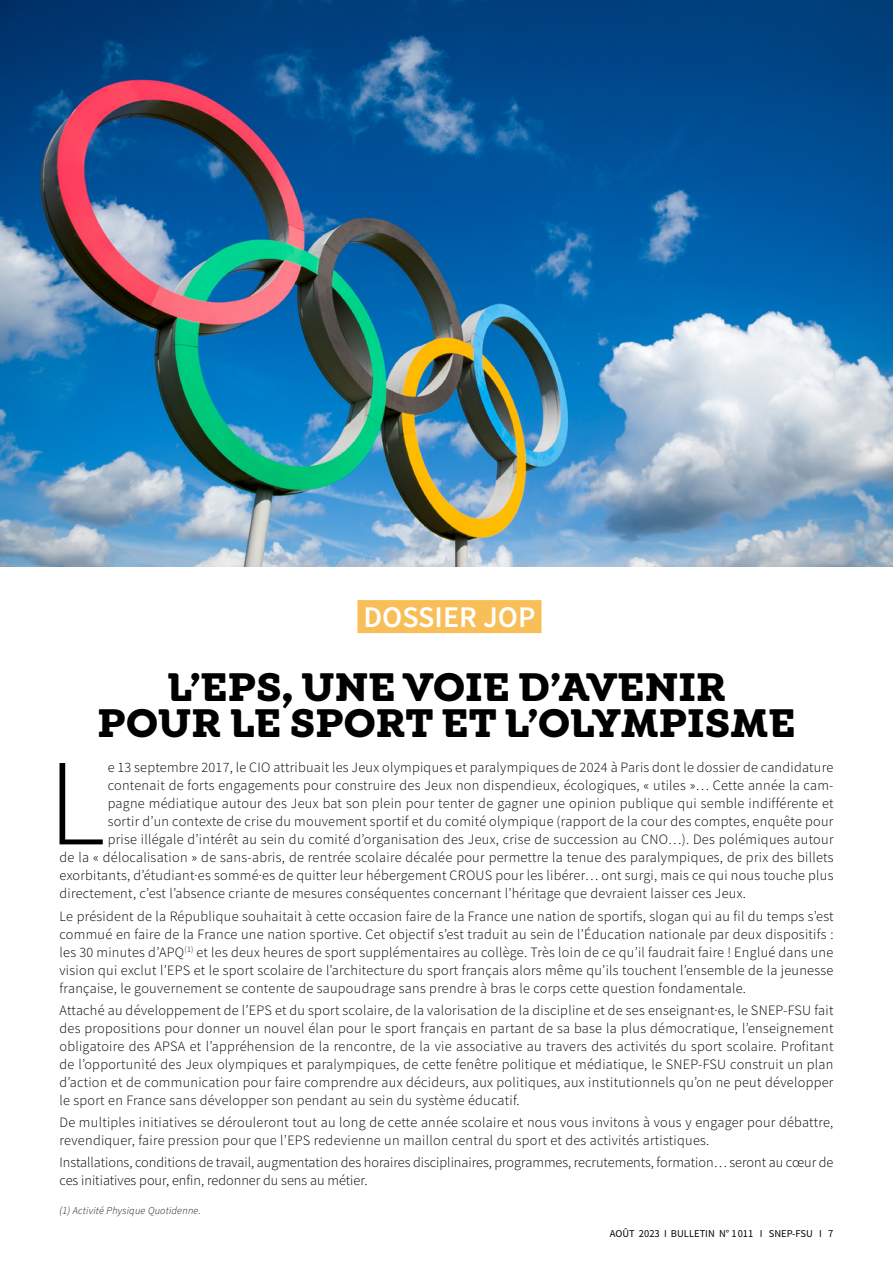
<style>
.page{position:relative;width:893px;height:1263px;background:#fff}
.page>*{position:absolute;margin:0;border:0;box-sizing:border-box;transform-origin:0 0}
.t1{font:300 123.45px "Source Sans Pro";color:#000}
.t2{font:700 40.5px/36px "Winden Alt";color:#000;text-align:center}
.t3{font:600 30px "Source Sans Pro";color:#fff}
.t4{font:300 14.25px/18px "Source Sans Pro";letter-spacing:.02em;color:#000;text-align:justify}
.t5{font:300 14.25px/18px "Source Sans Pro";color:#000}
.t6{font:10.5px "Source Sans Pro";color:#000}
.t7{font:italic 300 10.5px "Source Sans Pro";letter-spacing:.02em;color:#000}
</style>
<div class="page">
<img style="left:1px;top:0;width:892px;height:566px">
<div style="left:357px;top:600px;width:184px;height:33px;background:#f8bf58"></div>
<h3 class="t3" style="left:363px;top:597px;width:174px">DOSSIER JOP</h3>
<h2 class="t2" style="left:97px;top:669px;width:700px">L’EPS, UNE VOIE D’AVENIR<br>POUR LE SPORT ET L’OLYMPISME</h2>
<h1 class="t1" style="left:48px;top:728px;width:59px">L</h1>
<p class="t4" style="left:108px;top:759px;width:727px">e 13 septembre 2017, le CIO attribuait les Jeux olympiques et paralympiques de 2024 à Paris dont le dossier de candidature</p>
<p class="t4" style="left:108px;top:777px;width:727px">contenait de forts engagements pour construire des Jeux non dispendieux, écologiques, « utiles »… Cette année la cam-</p>
<p class="t4" style="left:108px;top:795px;width:727px">pagne médiatique autour des Jeux bat son plein pour tenter de gagner une opinion publique qui semble indifférente et</p>
<p class="t4" style="left:108px;top:813px;width:727px">sortir d’un contexte de crise du mouvement sportif et du comité olympique (rapport de la cour des comptes, enquête pour</p>
<p class="t4" style="left:108px;top:831px;width:727px">prise illégale d’intérêt au sein du comité d’organisation des Jeux, crise de succession au CNO…). Des polémiques autour</p>
<p class="t4" style="left:60px;top:849px;width:775px">de la « délocalisation » de sans-abris, de rentrée scolaire décalée pour permettre la tenue des paralympiques, de prix des billets</p>
<p class="t4" style="left:60px;top:867px;width:775px">exorbitants, d’étudiant·es sommé·es de quitter leur hébergement CROUS pour les libérer… ont surgi, mais ce qui nous touche plus</p>
<p class="t4" style="left:60px;top:885px;width:688px">directement, c’est l’absence criante de mesures conséquentes concernant l’héritage que devraient laisser ces Jeux.</p>
<p class="t4" style="left:60px;top:907px;width:775px">Le président de la République souhaitait à cette occasion faire de la France une nation de sportifs, slogan qui au fil du temps s’est commué en faire de la France une nation sportive. Cet objectif s’est traduit au sein de l’Éducation nationale par deux dispositifs : les 30 minutes d’APQ<sup>(1)</sup> et les deux heures de sport supplémentaires au collège. Très loin de ce qu’il faudrait faire ! Englué dans une vision qui exclut l’EPS et le sport scolaire de l’architecture du sport français alors même qu’ils touchent l’ensemble de la jeunesse française, le gouvernement se contente de saupoudrage sans prendre à bras le corps cette question fondamentale.</p>
<p class="t4" style="left:60px;top:1001px;width:775px">Attaché au développement de l’EPS et du sport scolaire, de la valorisation de la discipline et de ses enseignant·es, le SNEP-FSU fait des propositions pour donner un nouvel élan pour le sport français en partant de sa base la plus démocratique, l’enseignement obligatoire des APSA et l’appréhension de la rencontre, de la vie associative au travers des activités du sport scolaire. Profitant de l’opportunité des Jeux olympiques et paralympiques, de cette fenêtre politique et médiatique, le SNEP-FSU construit un plan d’action et de communication pour faire comprendre aux décideurs, aux politiques, aux institutionnels qu’on ne peut développer le sport en France sans développer son pendant au sein du système éducatif.</p>
<p class="t4" style="left:60px;top:1113px;width:775px">De multiples initiatives se dérouleront tout au long de cette année scolaire et nous vous invitons à vous y engager pour débattre, revendiquer, faire pression pour que l’EPS redevienne un maillon central du sport et des activités artistiques.</p>
<p class="t5" style="left:60px;top:1154px;width:775px">Installations, conditions de travail, augmentation des horaires disciplinaires, programmes, recrutements, formation… seront au cœur de ces initiatives pour, enfin, redonner du sens au métier.</p>
<p class="t7" style="left:60px;top:1204px;width:143px">(1) Activité Physique Quotidenne.</p>
<p class="t6" style="left:610px;top:1227px;width:225px">AOÛT 2023 I BULLETIN N° 1 011 I SNEP-FSU I 7</p>
</div>
